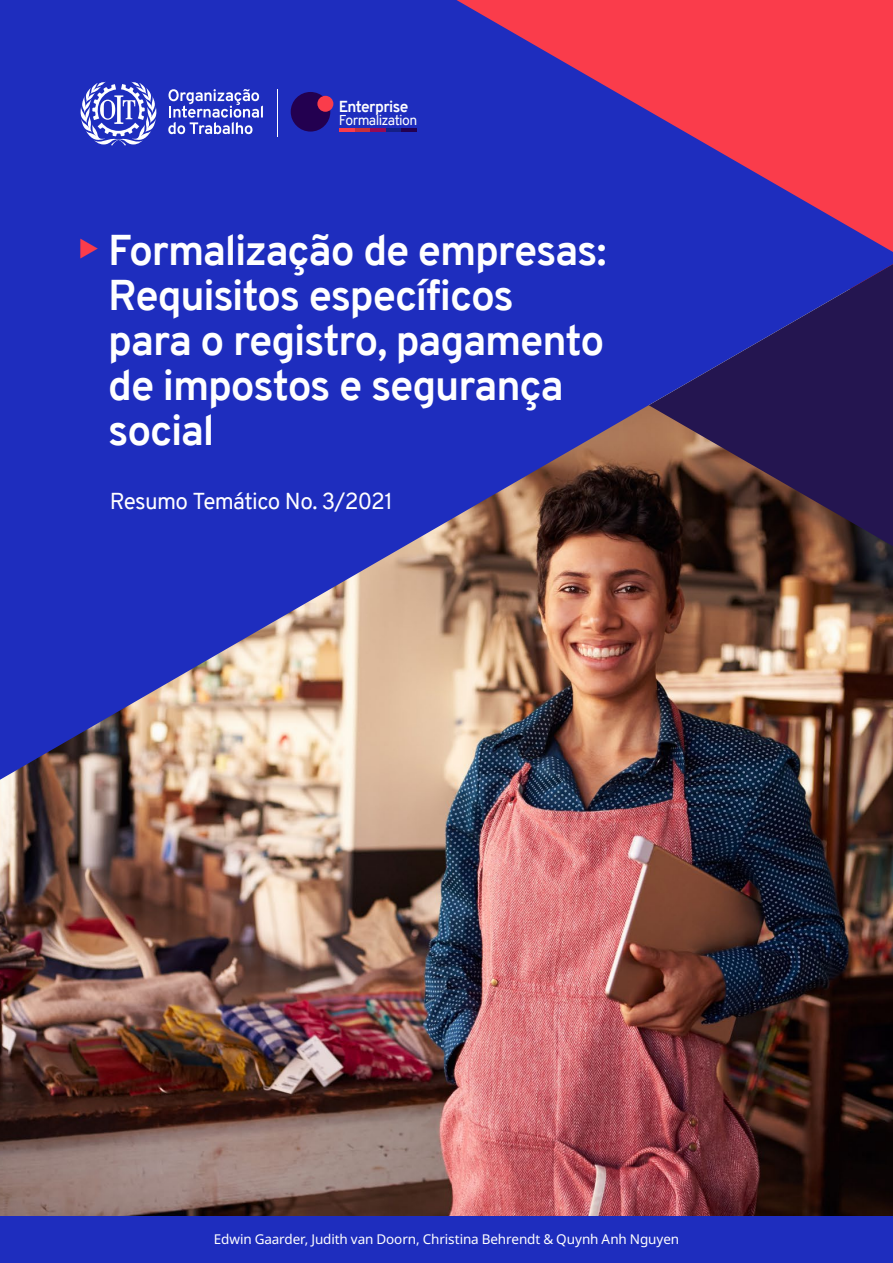
<style>
.page{position:relative;width:893px;height:1263px;background:#fff}
.page>*{position:absolute;margin:0;border:0;box-sizing:border-box;transform-origin:0 0}
.t1{font:700 42px/45px "Overpass";letter-spacing:-.025em;color:#fff}
.t2{font:22.5px "Overpass";letter-spacing:-.03em;color:#fff}
.t3{font:700 15.6px "Overpass";letter-spacing:-.04em;color:#fff}
.t4{font:13.95px "Overpass";letter-spacing:-.045em;color:#fff}
.t5{font:13.5px "Noto Sans";letter-spacing:-.01em;color:#fff}
</style>
<div class="page">
<img style="left:0;top:866px;width:893px;height:350px">
<img style="left:0;top:0;width:893px;height:866px">
<svg style="left:649px;top:264px;width:244px;height:282px;background:#2e2361"></svg>
<hr style="left:277px;top:89px;width:1px;height:48px;background:#fff">
<div style="left:291px;top:92px;width:39px;height:40px;background:#230050;border-radius:50%"></div>
<div style="left:317px;top:96px;width:16px;height:16px;background:#fa3c4b;border-radius:50%"></div>
<hr style="left:339px;top:128px;width:16px;height:4px;background:#fa3c4b">
<hr style="left:355px;top:128px;width:15px;height:4px;background:#c8303c">
<hr style="left:370px;top:128px;width:16px;height:4px;background:#960a55">
<hr style="left:386px;top:128px;width:15px;height:4px;background:#151f85">
<hr style="left:401px;top:128px;width:16px;height:4px;background:#230050">
<svg style="left:168px;top:89px;width:95px;height:45px"></svg>
<svg style="left:79px;top:82px;width:79px;height:63px"></svg>
<div style="left:0;top:1216px;width:893px;height:47px;background:#1e2dbe"></div>
<svg style="left:81px;top:238px;width:17px;height:21px"></svg>
<p class="t3" style="left:339px;top:96px;width:71px">Enterprise</p>
<p class="t4" style="left:339px;top:110px;width:80px">Formalization</p>
<p class="t1" style="left:108px;top:228px;width:500px">Formalização de empresas:<br>Requisitos específicos para o registro, pagamento de impostos e segurança social</p>
<p class="t2" style="left:110px;top:485px;width:285px">Resumo Temático No. 3/2021</p>
<p class="t5" style="left:214px;top:1229px;width:467px">Edwin Gaarder, Judith van Doorn, Christina Behrendt &amp; Quynh Anh Nguyen</p>
</div>
